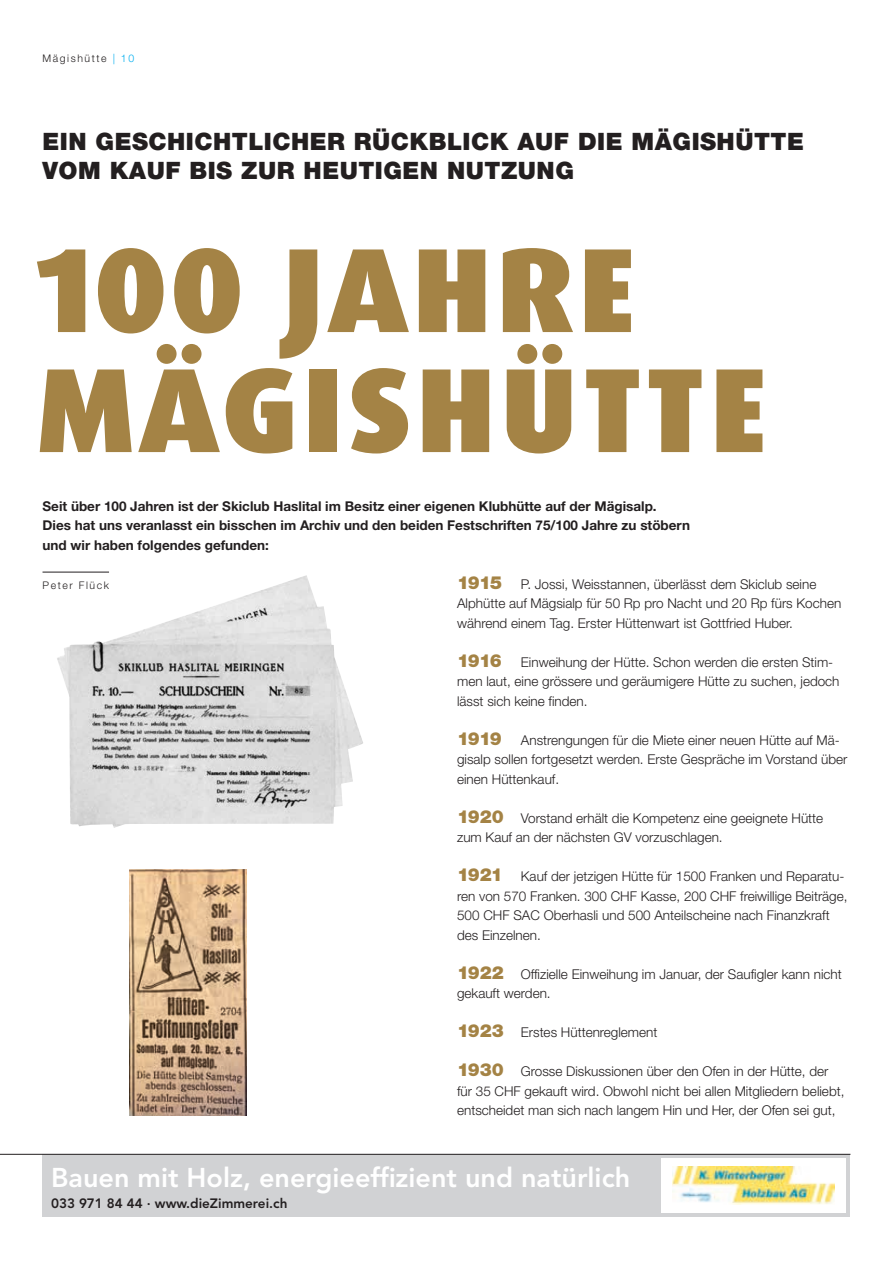
<style>
.page{position:relative;width:893px;height:1263px;background:#fff}
.page>*{position:absolute;margin:0;border:0;box-sizing:border-box;transform-origin:0 0}
.t1{font:900 120px/120px "Dax OT";letter-spacing:.04em;color:#a48345}
.t2{font:800 27px "Avenir LT Std";color:#fff}
.t3{font:900 24px/28.8px "Helvetica Neue LT Std";letter-spacing:.02em;color:#231f20}
.t4{font:300 13.5px/19.5px "Helvetica Neue LT Std";color:#231f20}
.t5{font:700 13.5px/19.5px "Helvetica Neue LT Std";color:#231f20}
.t6{font:800 13.5px "Avenir LT Std";color:#231f20}
.t7{font:300 10.5px "Helvetica Neue LT Std";letter-spacing:.15em;color:#231f20}
.s1{color:#00aeef}
.s2{font-weight:900;font-size:18px;color:#a48345}
</style>
<div class="page">
<div style="left:43px;top:1154px;width:807px;height:63px;background:#d1d2d4"></div>
<div style="left:661px;top:1158px;width:185px;height:54px;background:#fff"></div>
<img style="left:672px;top:1167px;width:163px;height:37px">
<hr style="left:0;top:1154px;width:850px;height:1px;background:#231f20">
<hr style="left:43px;top:572px;width:66px;height:1px;background:#231f20">
<img style="left:57px;top:575px;width:306px;height:253px">
<img style="left:130px;top:869px;width:116px;height:246px">
<p class="t7" style="left:43px;top:52px;width:93px">Mägishütte <span class="s1">| 10</span></p>
<h3 class="t3" style="left:43px;top:127px;width:763px">EIN GESCHICHTLICHER RÜCKBLICK AUF DIE MÄGISHÜTTE<br>VOM KAUF BIS ZUR HEUTIGEN NUTZUNG</h3>
<h1 class="t1" style="left:36px;top:232px;width:733px">100 JAHRE<br>MÄGISHÜTTE</h1>
<p class="t5" style="left:43px;top:496px;width:649px">Seit über 100 Jahren ist der Skiclub Haslital im Besitz einer eigenen Klubhütte auf der Mägisalp.<br>Dies hat uns veranlasst ein bisschen im Archiv und den beiden Festschriften 75/100 Jahre zu stöbern und wir haben folgendes gefunden:</p>
<p class="t7" style="left:43px;top:578px;width:68px">Peter Flück</p>
<p class="t4" style="left:457px;top:574px;width:386px"><span class="s2">1915</span> P. Jossi, Weisstannen, überlässt dem Skiclub seine<br>Alphütte auf Mägsialp für 50 Rp pro Nacht und 20 Rp fürs Kochen während einem Tag. Erster Hüttenwart ist Gottfried Huber.</p>
<p class="t4" style="left:457px;top:652px;width:384px"><span class="s2">1916</span> Einweihung der Hütte. Schon werden die ersten Stim&shy;men laut, eine grössere und geräumigere Hütte zu suchen, jedoch lässt sich keine finden.</p>
<p class="t4" style="left:457px;top:730px;width:392px"><span class="s2">1919</span> Anstrengungen für die Miete einer neuen Hütte auf Mä&shy;gisalp sollen fortgesetzt werden. Erste Gespräche im Vorstand über einen Hüttenkauf.</p>
<p class="t4" style="left:457px;top:808px;width:368px"><span class="s2">1920</span> Vorstand erhält die Kompetenz eine geeignete Hütte zum Kauf an der nächsten GV vorzuschlagen.</p>
<p class="t4" style="left:457px;top:866px;width:392px"><span class="s2">1921</span> Kauf der jetzigen Hütte für 1500 Franken und Reparatu&shy;ren von 570 Franken. 300 CHF Kasse, 200 CHF freiwillige Beiträge, 500 CHF SAC Oberhasli und 500 Anteilscheine nach Finanzkraft des Einzelnen.</p>
<p class="t4" style="left:457px;top:964px;width:386px"><span class="s2">1922</span> Offizielle Einweihung im Januar, der Saufigler kann nicht gekauft werden.</p>
<p class="t4" style="left:457px;top:1022px;width:202px"><span class="s2">1923</span> Erstes Hüttenreglement</p>
<p class="t4" style="left:457px;top:1061px;width:389px"><span class="s2">1930</span> Grosse Diskussionen über den Ofen in der Hütte, der für 35 CHF gekauft wird. Obwohl nicht bei allen Mitgliedern beliebt, entscheidet man sich nach langem Hin und Her, der Ofen sei gut,</p>
<h2 class="t2" style="left:51px;top:1161px;width:581px">Bauen mit Holz, energieeffizient und natürlich</h2>
<p class="t6" style="left:51px;top:1195px;width:238px">033 971 84 44 · www.dieZimmerei.ch</p>
</div>
